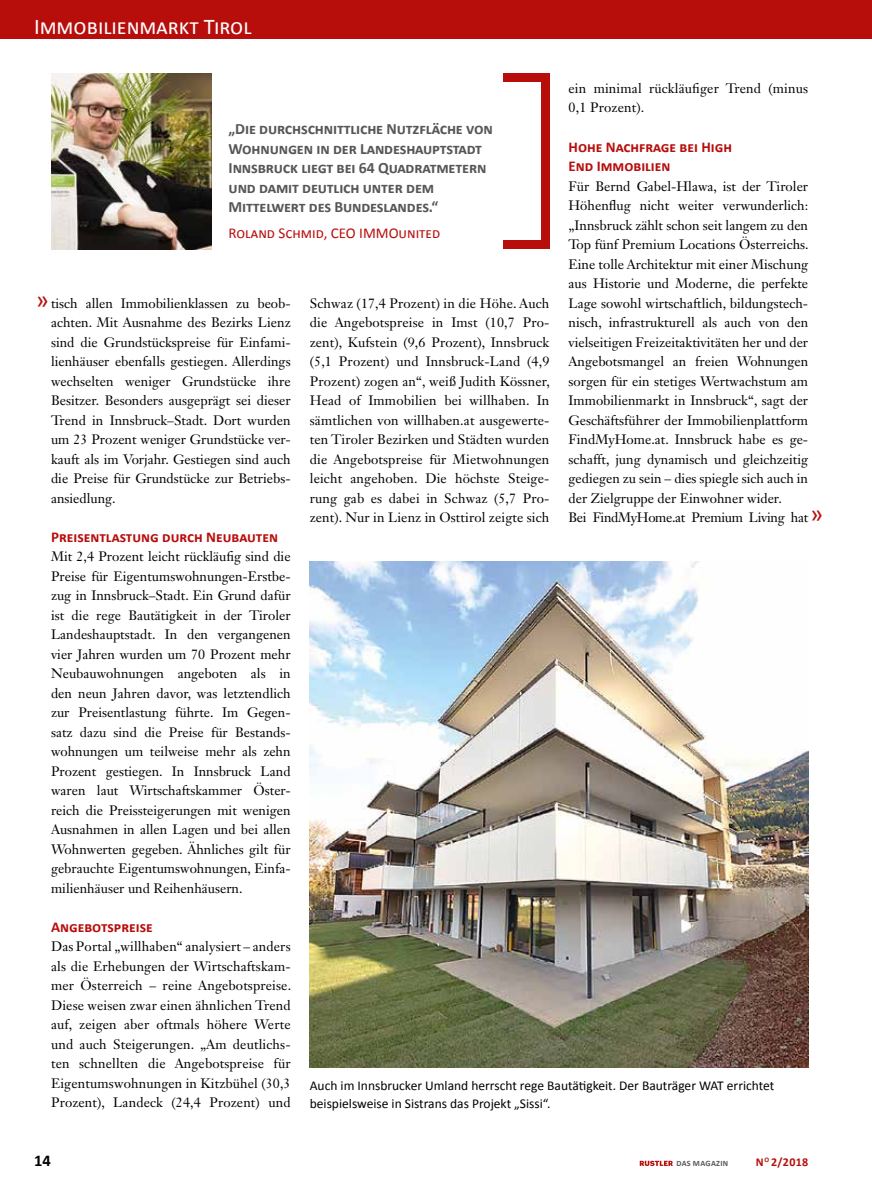
<style>
.page{position:relative;width:872px;height:1191px;background:#fff}
.page>*{position:absolute;margin:0;border:0;box-sizing:border-box;transform-origin:0 0}
.t1{font:25.5px "Calibri";color:#b70e0c}
.t2{font:22.5px "Calibri";color:#fff}
.t3{font:700 16.5px "Calibri";color:#000}
.t4{font:700 15.75px/19.5px "Calibri";letter-spacing:-.01em;color:#575756}
.t5{font:700 15px/19.5px "Calibri";color:#b70e0c}
.t6{font:15px "Calibri";color:#b70e0c}
.t7{font:13.5px/19.5px "Janson Text LT Std";color:#000;text-align:justify}
.t8{font:13.5px/18.1px "Calibri";color:#000}
.t9{font:700 12px "Calibri";color:#b70e0c}
.t10{font:700 8.1px "Calibri";letter-spacing:.04em;color:#575756}
</style>
<div class="page">
<svg style="left:639px;top:1160px;width:34px;height:6px"></svg>
<div style="left:0;top:0;width:872px;height:38px;background:#b70e0c"></div>
<img style="left:51px;top:74px;width:160px;height:175px">
<div style="left:541px;top:74px;width:8px;height:175px;background:#b70e0c"></div>
<div style="left:502px;top:240px;width:47px;height:9px;background:#b70e0c"></div>
<div style="left:502px;top:74px;width:47px;height:8px;background:#b70e0c"></div>
<img style="left:310px;top:561px;width:498px;height:506px">
<h2 class="t2" style="left:34px;top:13px;width:219px">Immobilienmarkt Tirol</h2>
<p class="t7" style="left:568px;top:78px;width:241px">ein minimal rückläufiger Trend (minus<br>0,1 Prozent).</p>
<p class="t5" style="left:568px;top:136px;width:165px">Hohe Nachfrage bei High<br>End Immobilien</p>
<p class="t7" style="left:568px;top:176px;width:242px;text-align:left">Für Bernd Gabel-Hlawa, ist der Tiroler Höhenflug nicht weiter verwunderlich: „Innsbruck zählt schon seit langem zu den Top fünf Premium Locations Österreichs.<br>Eine tolle Architektur mit einer Mischung aus Historie und Moderne, die perfekte Lage sowohl wirtschaftlich, bildungstech&shy;nisch, infrastrukturell als auch von den vielseitigen Freizeitaktivitäten her und der Angebotsmangel an freien Wohnungen sorgen für ein stetiges Wertwachstum am Immobilienmarkt in Innsbruck“, sagt der Geschäftsführer der Immobilienplattform FindMyHome.at. Innsbruck habe es ge&shy;schafft, jung dynamisch und gleichzeitig gediegen zu sein – dies spiegle sich auch in der Zielgruppe der Einwohner wider.<br>Bei FindMyHome.at Premium Living hat</p>
<p class="t4" style="left:229px;top:118px;width:266px">„Die durchschnittliche Nutzfläche von Wohnungen in der Landeshauptstadt Innsbruck liegt bei 64 Quadratmetern und damit deutlich unter dem Mittelwert des Bundeslandes.“</p>
<p class="t6" style="left:229px;top:223px;width:213px">Roland Schmid, CEO IMMOunited</p>
<h1 class="t1" style="left:36px;top:283px;width:15px">»</h1>
<p class="t7" style="left:310px;top:293px;width:242px">Schwaz (17,4 Prozent) in die Höhe. Auch die Angebotspreise in Imst (10,7 Pro&shy;zent), Kufstein (9,6 Prozent), Innsbruck (5,1 Prozent) und Innsbruck-Land (4,9<br>Prozent) zogen an“, weiß Judith Kössner, Head of Immobilien bei willhaben. In sämtlichen von willhaben.at ausgewerte&shy;ten Tiroler Bezirken und Städten wurden die Angebotspreise für Mietwohnungen leicht angehoben. Die höchste Steige&shy;rung gab es dabei in Schwaz (5,7 Pro&shy;zent). Nur in Lienz in Osttirol zeigte sich</p>
<p class="t7" style="left:51px;top:293px;width:241px">tisch allen Immobilienklassen zu beob&shy;achten. Mit Ausnahme des Bezirks Lienz sind die Grundstückspreise für Einfami&shy;lienhäuser ebenfalls gestiegen. Allerdings wechselten weniger Grundstücke ihre Besitzer. Besonders ausgeprägt sei dieser Trend in Innsbruck–Stadt. Dort wurden um 23 Prozent weniger Grundstücke ver&shy;kauft als im Vorjahr. Gestiegen sind auch die Preise für Grundstücke zur Betriebs&shy;ansiedlung.</p>
<p class="t5" style="left:51px;top:526px;width:228px">Preisentlastung durch Neubauten</p>
<p class="t7" style="left:51px;top:546px;width:241px">Mit 2,4 Prozent leicht rückläufig sind die Preise für Eigentumswohnungen-Erstbe&shy;zug in Innsbruck–Stadt. Ein Grund dafür ist die rege Bautätigkeit in der Tiroler Landeshauptstadt. In den vergangenen vier Jahren wurden um 70 Prozent mehr Neubauwohnungen angeboten als in den neun Jahren davor, was letztendlich zur Preisentlastung führte. Im Gegen&shy;satz dazu sind die Preise für Bestands&shy;wohnungen um teilweise mehr als zehn Prozent gestiegen. In Innsbruck Land waren laut Wirtschaftskammer Öster&shy;reich die Preissteigerungen mit wenigen Ausnahmen in allen Lagen und bei allen Wohnwerten gegeben. Ähnliches gilt für gebrauchte Eigentumswohnungen, Einfa&shy;milienhäuser und Reihenhäusern.</p>
<p class="t5" style="left:51px;top:916px;width:103px">Angebotspreise</p>
<p class="t7" style="left:51px;top:936px;width:242px">Das Portal „willhaben“ analysiert – anders als die Erhebungen der Wirtschaftskam&shy;mer Österreich – reine Angebotspreise.<br>Diese weisen zwar einen ähnlichen Trend auf, zeigen aber oftmals höhere Werte und auch Steigerungen. „Am deutlichs&shy;ten schnellten die Angebotspreise für Eigentumswohnungen in Kitzbühel (30,3<br>Prozent), Landeck (24,4 Prozent) und</p>
<h1 class="t1" style="left:810px;top:498px;width:15px">»</h1>
<p class="t8" style="left:310px;top:1075px;width:466px">Auch im Innsbrucker Umland herrscht rege Bautätigkeit. Der Bauträger WAT errichtet beispielsweise in Sistrans das Projekt „Sissi“.</p>
<p class="t3" style="left:34px;top:1150px;width:18px">14</p>
<p class="t9" style="left:755px;top:1154px;width:54px">N<sup>O</sup> 2/2018</p>
<p class="t10" style="left:676px;top:1158px;width:53px">DAS MAGAZIN</p>
</div>
